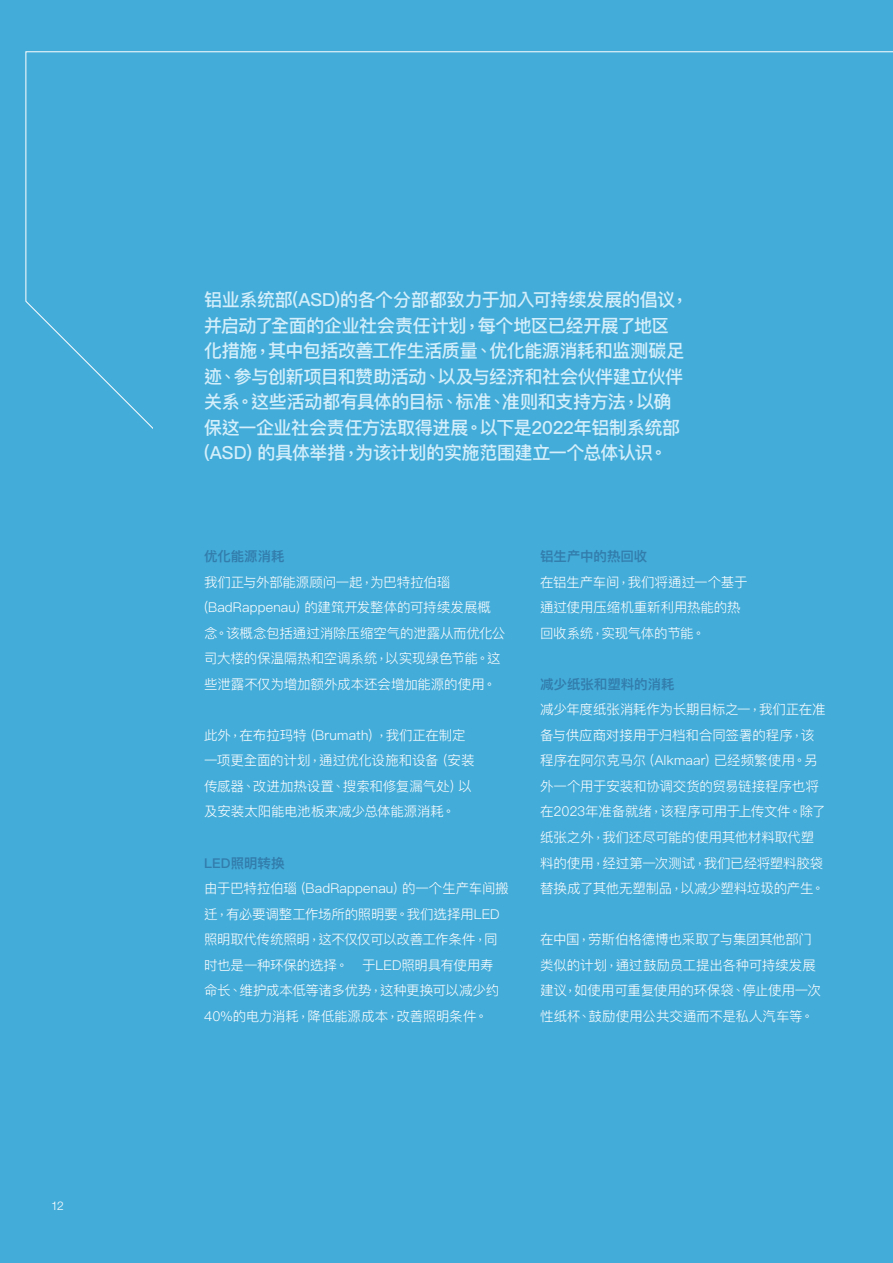
<style>
.page{position:relative;width:893px;height:1263px;background:#44acd9}
.page>*{position:absolute;margin:0;border:0;box-sizing:border-box;transform-origin:0 0}
.t1{font:500 18px/25.5px "Ping Fang HK";letter-spacing:-.02em;color:#d4effb}
.t2{font:300 13.5px/25.5px "Ping Fang HK";letter-spacing:-.015em;color:#fff}
.t3{font:600 13.5px "Ping Fang HK";letter-spacing:-.005em;color:#327dac}
.t4{font:300 12px "Helvetica Neue LT Std";color:#fff}
</style>
<div class="page">
<svg style="left:25px;top:51px;width:868px;height:378px"></svg>
<div style="left:153px;top:102px;width:740px;height:459px;background:#44acd9"></div>
<p class="t4" style="left:51px;top:1198px;width:14px">12</p>
<p class="t1" style="left:204px;top:287px;width:486px">铝业系统部(ASD)的各个分部都致力于加入可持续发展的倡议，并启动了全面的企业社会责任计划，每个地区已经开展了地区化措施，其中包括改善工作生活质量、优化能源消耗和监测碳足迹、参与创新项目和赞助活动、以及与经济和社会伙伴建立伙伴关系。这些活动都有具体的目标、标准、准则和支持方法，以确保这一企业社会责任方法取得进展。以下是2022年铝制系统部(ASD）的具体举措，为该计划的实施范围建立一个总体认识。</p>
<p class="t3" style="left:204px;top:548px;width:82px">优化能源消耗</p>
<p class="t2" style="left:204px;top:569px;width:303px">我们正与外部能源顾问一起，为巴特拉伯瑙(BadRappenau）的建筑开发整体的可持续发展概念。该概念包括通过消除压缩空气的泄露从而优化公司大楼的保温隔热和空调系统，以实现绿色节能。这些泄露不仅为增加额外成本还会增加能源的使用。</p>
<p class="t2" style="left:204px;top:722px;width:272px">此外，在布拉玛特（Brumath），我们正在制定一项更全面的计划，通过优化设施和设备（安装传感器、改进加热设置、搜索和修复漏气处）以及安装太阳能电池板来减少总体能源消耗。</p>
<p class="t3" style="left:204px;top:854px;width:82px">LED照明转换</p>
<p class="t2" style="left:204px;top:875px;width:306px">由于巴特拉伯瑙（BadRappenau）的一个生产车间搬迁，有必要调整工作场所的照明要。我们选择用LED照明取代传统照明，这不仅仅可以改善工作条件，同时也是一种环保的选择。鉴于LED照明具有使用寿命长、维护成本低等诸多优势，这种更换可以减少约<br>40%的电力消耗，降低能源成本，改善照明条件。</p>
<p class="t3" style="left:540px;top:548px;width:109px">铝生产中的热回收</p>
<p class="t2" style="left:540px;top:569px;width:209px">在铝生产车间，我们将通过一个基于通过使用压缩机重新利用热能的热回收系统，实现气体的节能。</p>
<p class="t3" style="left:540px;top:676px;width:136px">减少纸张和塑料的消耗</p>
<p class="t2" style="left:540px;top:697px;width:287px">减少年度纸张消耗作为长期目标之一，我们正在准备与供应商对接用于归档和合同签署的程序，该程序在阿尔克马尔（Alkmaar）已经频繁使用。另外一个用于安装和协调交货的贸易链接程序也将在2023年准备就绪，该程序可用于上传文件。除了纸张之外，我们还尽可能的使用其他材料取代塑料的使用，经过第一次测试，我们已经将塑料胶袋替换成了其他无塑制品，以减少塑料垃圾的产生。</p>
<p class="t2" style="left:540px;top:926px;width:282px">在中国，劳斯伯格德博也采取了与集团其他部门类似的计划，通过鼓励员工提出各种可持续发展建议，如使用可重复使用的环保袋、停止使用一次性纸杯、鼓励使用公共交通而不是私人汽车等。</p>
</div>
